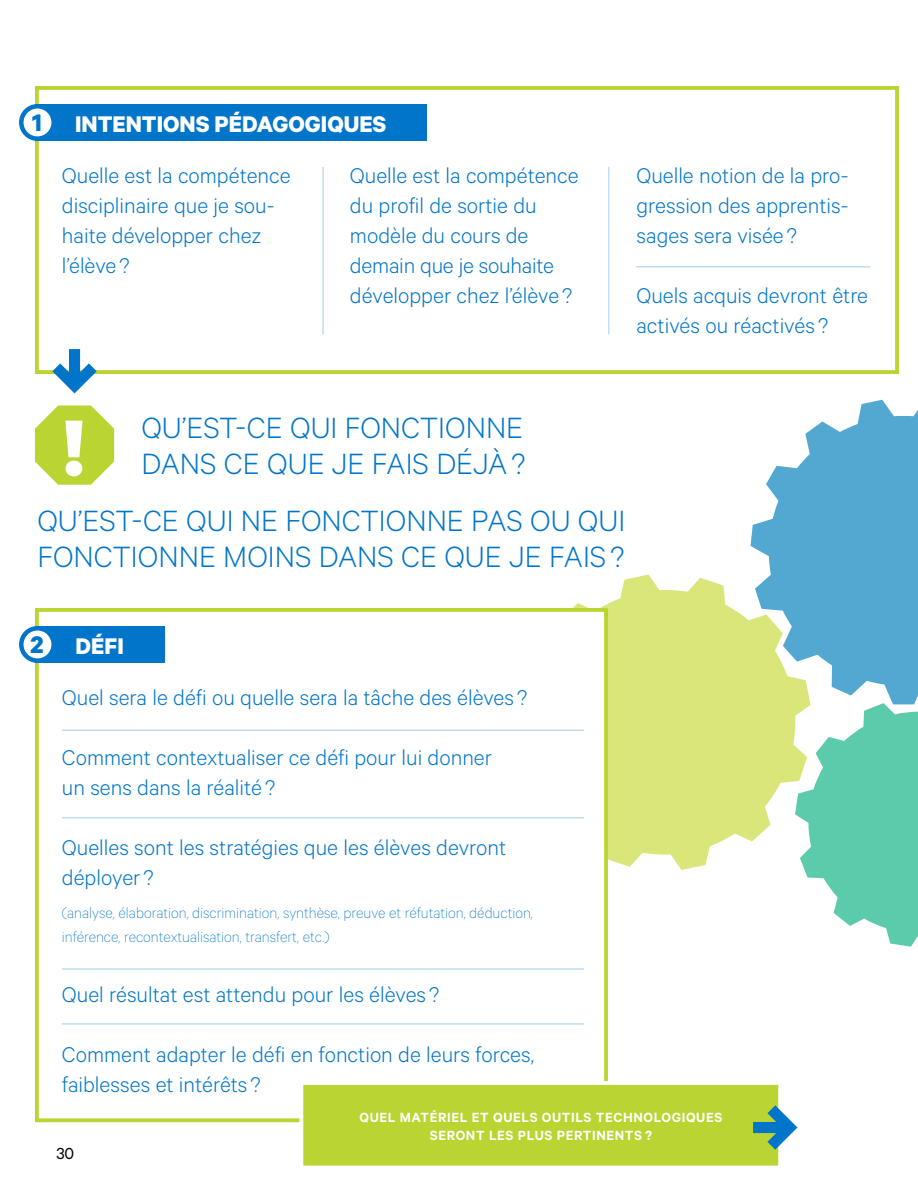
<style>
.page{position:relative;width:918px;height:1188px;background:#fff}
.page>*{position:absolute;margin:0;border:0;box-sizing:border-box;transform-origin:0 0}
.t1{font:700 90px "Calibre";color:#fff}
.t2{font:300 33px/36px "Calibre";color:#0075c9}
.t3{font:700 27px "Calibre";color:#0075c9}
.t4{font:700 25.5px "Calibre";color:#fff}
.t5{font:300 24px/30px "Calibre";color:#0075c9}
.t6{font:18px "Calibre";color:#000}
.t7{font:100 16.5px/24px "Calibre";color:#0075c9}
.t8{font:600 15px/18px "Calibre";letter-spacing:.04em;color:#fff;text-align:center}
</style>
<div class="page">
<svg style="left:804px;top:704px;width:114px;height:243px"></svg>
<svg style="left:572px;top:575px;width:239px;height:295px;fill:#dbe67a"></svg>
<svg style="left:751px;top:400px;width:167px;height:304px;fill:#52a8d1"></svg>
<div style="left:35px;top:86px;width:864px;height:288px;background:#fff;border:4px solid #bad532"></div>
<div style="left:35px;top:104px;width:392px;height:37px;background:#0075c9"></div>
<svg style="left:21px;top:106px;width:33px;height:33px"></svg>
<div style="left:19px;top:104px;width:37px;height:37px;border:4px solid #0075c9;border-radius:50%"></div>
<svg style="left:35px;top:406px;width:79px;height:79px"></svg>
<hr style="left:322px;top:167px;width:2px;height:167px;background:#bfdcf1">
<hr style="left:608px;top:167px;width:1px;height:167px;background:#bfdcf1">
<hr style="left:636px;top:266px;width:234px;height:2px;background:#bfdcf1">
<svg style="left:52px;top:349px;width:45px;height:44px"></svg>
<div style="left:35px;top:608px;width:573px;height:514px;background:#fff;border:4px solid #bad532"></div>
<div style="left:35px;top:626px;width:130px;height:37px;background:#0075c9"></div>
<svg style="left:21px;top:628px;width:33px;height:33px"></svg>
<div style="left:19px;top:626px;width:37px;height:37px;border:4px solid #0075c9;border-radius:50%"></div>
<hr style="left:62px;top:730px;width:522px;height:1px;background:#bfdcf1">
<hr style="left:62px;top:968px;width:522px;height:2px;background:#bfdcf1">
<hr style="left:62px;top:1023px;width:522px;height:2px;background:#bfdcf1">
<hr style="left:62px;top:817px;width:522px;height:1px;background:#bfdcf1">
<div style="left:299px;top:1081px;width:483px;height:88px;background:#bad532;border:4px solid #fff"></div>
<svg style="left:753px;top:1105px;width:44px;height:45px"></svg>
<p class="t3" style="left:32px;top:106px;width:11px">1</p>
<p class="t4" style="left:75px;top:109px;width:313px">INTENTIONS PÉDAGOGIQUES</p>
<p class="t5" style="left:62px;top:159px;width:230px">Quelle est la compétence disciplinaire que je sou&shy;haite développer chez l’élève ?</p>
<p class="t5" style="left:350px;top:159px;width:230px">Quelle est la compétence du profil de sortie du modèle du cours de demain que je souhaite développer chez l’élève ?</p>
<p class="t5" style="left:636px;top:159px;width:214px;text-align:justify">Quelle notion de la pro&shy;gression des apprentis&shy;sages sera visée ?</p>
<p class="t5" style="left:636px;top:279px;width:233px">Quels acquis devront être activés ou réactivés ?</p>
<h1 class="t1" style="left:63px;top:393px;width:23px">!</h1>
<h2 class="t2" style="left:141px;top:408px;width:385px">QU’EST-CE QUI FONCTIONNE<br>DANS CE QUE JE FAIS DÉJÀ?</h2>
<h2 class="t2" style="left:37px;top:502px;width:589px">QU’EST-CE QUI NE FONCTIONNE PAS OU QUI<br>FONCTIONNE MOINS DANS CE QUE JE FAIS ?</h2>
<p class="t3" style="left:30px;top:628px;width:15px">2</p>
<p class="t4" style="left:76px;top:631px;width:50px">DÉFI</p>
<p class="t5" style="left:62px;top:681px;width:467px">Quel sera le défi ou quelle sera la tâche des élèves ?</p>
<p class="t5" style="left:62px;top:741px;width:432px">Comment contextualiser ce défi pour lui donner un sens dans la réalité ?</p>
<p class="t5" style="left:62px;top:831px;width:446px">Quelles sont les stratégies que les élèves devront déployer ?</p>
<p class="t7" style="left:62px;top:900px;width:472px">(analyse, élaboration, discrimination, synthèse, preuve et réfutation, déduction, inférence, recontextualisation, transfert, etc.)</p>
<p class="t5" style="left:62px;top:978px;width:379px">Quel résultat est attendu pour les élèves ?</p>
<p class="t5" style="left:62px;top:1038px;width:474px">Comment adapter le défi en fonction de leurs forces, faiblesses et intérêts ?</p>
<p class="t6" style="left:56px;top:1143px;width:19px">30</p>
<p class="t8" style="left:360px;top:1108px;width:364px">QUEL MATÉRIEL ET QUELS OUTILS TECHNOLOGIQUES<br>SERONT LES PLUS PERTINENTS ?</p>
</div>
